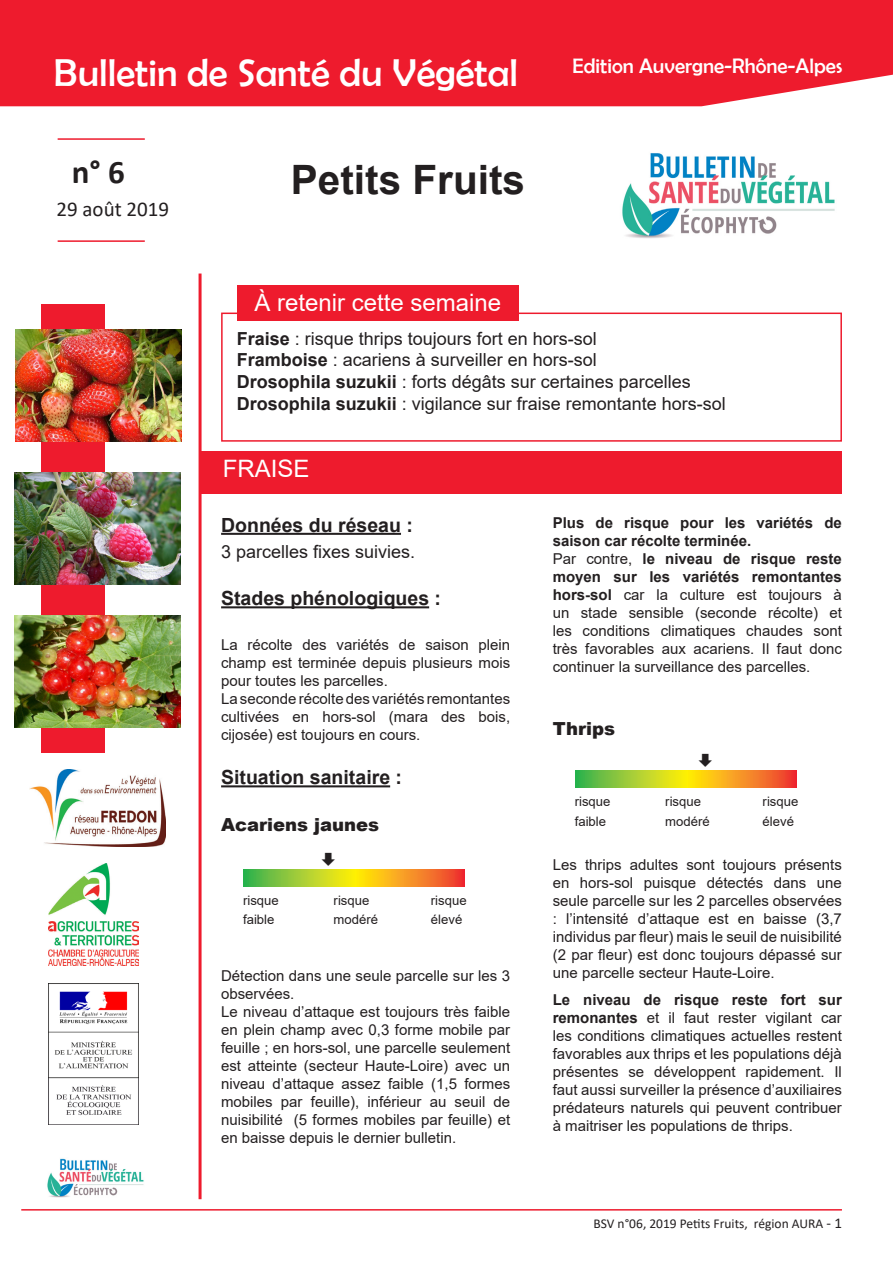
<style>
.page{position:relative;width:893px;height:1263px;background:#fff}
.page>*{position:absolute;margin:0;border:0;box-sizing:border-box;transform-origin:0 0}
.t1{font:700 40.5px "Arial";color:#231f20}
.t2{font:39px "Berlin Sans FB";color:#fff}
.t3{font:700 33px "Calibri";color:#231f20}
.t4{font:24px "Arial";color:#fff}
.t5{font:21px "Berlin Sans FB";color:#fff}
.t6{font:21px "Calibri";color:#231f20}
.t7{font:700 19.5px "Arial";color:#231f20}
.t8{font:18px "Arial";color:#231f20}
.t9{font:900 18px "Arial";color:#231f20}
.t10{font:15px/18px "Arial";color:#231f20;text-align:justify}
.t11{font:700 15px/18px "Arial";color:#231f20}
.t12{font:13.5px "Calibri";color:#231f20}
.t13{font:13.05px/19.5px "Arial";color:#231f20}
.s1{font-weight:700}
.s2{color:#fff}
.s3{font-size:15px}
</style>
<div class="page">
<hr style="left:21px;top:1209px;width:821px;height:1px;background:#ee1b2d">
<div style="left:0;top:0;width:893px;height:106px;background:#ee1b2d"></div>
<img style="left:622px;top:153px;width:213px;height:85px">
<hr style="left:58px;top:240px;width:87px;height:2px;background:#ee1b2d">
<hr style="left:58px;top:138px;width:87px;height:2px;background:#ee1b2d">
<hr style="left:199px;top:274px;width:3px;height:925px;background:#ee1b2d">
<img style="left:47px;top:1158px;width:97px;height:40px">
<div style="left:41px;top:304px;width:64px;height:449px;background:#ee1b2d"></div>
<img style="left:49px;top:863px;width:89px;height:102px">
<img style="left:30px;top:770px;width:136px;height:76px">
<div style="left:221px;top:313px;width:621px;height:129px;border:2px solid #ee1b2d"></div>
<div style="left:237px;top:285px;width:282px;height:36px;background:#ee1b2d"></div>
<hr style="left:221px;top:533px;width:180px;height:2px;background:#231f20">
<hr style="left:221px;top:606px;width:208px;height:2px;background:#231f20">
<hr style="left:221px;top:785px;width:169px;height:2px;background:#231f20">
<img style="left:15px;top:330px;width:166px;height:112px">
<img style="left:15px;top:473px;width:166px;height:112px">
<img style="left:15px;top:616px;width:166px;height:112px">
<div style="left:202px;top:451px;width:640px;height:43px;background:#ee1b2d"></div>
<img style="left:49px;top:983px;width:89px;height:142px">
<svg style="left:244px;top:869px;width:220px;height:17px;background:#cab129"></svg>
<svg style="left:575px;top:770px;width:221px;height:17px;background:#cab129"></svg>
<p class="t2" style="left:54px;top:51px;width:466px">Bulletin de Santé du Végétal</p>
<p class="t5" style="left:573px;top:54px;width:271px">Edition Auvergne-Rhône-Alpes</p>
<p class="t3" style="left:72px;top:149px;width:55px">n° 6</p>
<p class="t1" style="left:291px;top:151px;width:236px">Petits Fruits</p>
<p class="t6" style="left:57px;top:194px;width:114px">29 août 2019</p>
<p class="t4" style="left:255px;top:286px;width:248px">À retenir cette semaine</p>
<p class="t8" style="left:237px;top:326px;width:362px"><span class="s1">Fraise</span> : risque thrips toujours fort en hors-sol</p>
<p class="t8" style="left:237px;top:348px;width:362px"><span class="s1">Framboise</span> : acariens à surveiller en hors-sol</p>
<p class="t8" style="left:237px;top:369px;width:456px"><span class="s1">Drosophila suzukii</span> : forts dégâts sur certaines parcelles</p>
<p class="t8" style="left:237px;top:391px;width:491px"><span class="s1">Drosophila suzukii</span> : vigilance sur fraise remontante hors-sol</p>
<p class="t4" style="left:223px;top:452px;width:88px">FRAISE</p>
<p class="t7" style="left:221px;top:511px;width:193px">Données du réseau :</p>
<p class="t8" style="left:221px;top:539px;width:196px">3 parcelles fixes suivies.</p>
<p class="t7" style="left:221px;top:585px;width:221px">Stades phénologiques :</p>
<p class="t10" style="left:221px;top:635px;width:291px">La récolte des variétés de saison plein champ est terminée depuis plusieurs mois pour toutes les parcelles.</p>
<p class="t10" style="left:221px;top:689px;width:291px">La seconde récolte des variétés remontantes cultivées en hors-sol (mara des bois, cijosée) est toujours en cours.</p>
<p class="t7" style="left:221px;top:764px;width:182px">Situation sanitaire :</p>
<p class="t9" style="left:221px;top:812px;width:160px">Acariens jaunes</p>
<p class="t13" style="left:243px;top:890px;width:44px">risque faible<span class="s2">te</span></p>
<p class="t13" style="left:334px;top:890px;width:46px">risque modéré</p>
<p class="t13" style="left:431px;top:890px;width:40px">risque élevé<span class="s2">e</span></p>
<p class="t10" style="left:221px;top:967px;width:291px">Détection dans une seule parcelle sur les 3 observées.</p>
<p class="t10" style="left:221px;top:1003px;width:291px">Le niveau d’attaque est toujours très faible en plein champ avec 0,3 forme mobile par feuille ; en hors-sol, une parcelle seulement est atteinte (secteur Haute-Loire) avec un niveau d’attaque assez faible (1,5 formes mobiles par feuille), inférieur au seuil de nuisibilité (5 formes mobiles par feuille) et en baisse depuis le dernier bulletin.</p>
<p class="t11" style="left:553px;top:514px;width:291px">Plus de risque pour les variétés de saison car récolte terminée.</p>
<p class="t10" style="left:553px;top:550px;width:291px">Par contre, <span class="s1">le niveau de risque reste moyen sur les variétés remontantes hors-sol</span> car la culture est toujours à un stade sensible (seconde récolte) et les conditions climatiques chaudes sont très favorables aux acariens. Il faut donc continuer la surveillance des parcelles.</p>
<p class="t9" style="left:553px;top:716px;width:64px">Thrips</p>
<p class="t13" style="left:575px;top:792px;width:44px">risque faible<span class="s2">te</span></p>
<p class="t13" style="left:665px;top:792px;width:46px">risque modéré</p>
<p class="t13" style="left:763px;top:792px;width:40px">risque élevé<span class="s2">e</span></p>
<p class="t10" style="left:553px;top:855px;width:291px">Les thrips adultes sont toujours présents en hors-sol puisque détectés dans une seule parcelle sur les 2 parcelles observées : l’intensité d’attaque est en baisse (3,7 individus par fleur) mais le seuil de nuisibilité (2 par fleur) est donc toujours dépassé sur une parcelle secteur Haute-Loire.</p>
<p class="t10" style="left:553px;top:990px;width:291px"><span class="s1">Le niveau de risque reste fort sur remonantes</span> et il faut rester vigilant car les conditions climatiques actuelles restent favorables aux thrips et les populations déjà présentes se développent rapidement. Il faut aussi surveiller la présence d’auxiliaires prédateurs naturels qui peuvent contribuer à maitriser les populations de thrips.</p>
<p class="t12" style="left:593px;top:1214px;width:250px">BSV n°06, 2019 Petits Fruits, région AURA <span class="s3">- 1</span></p>
</div>
